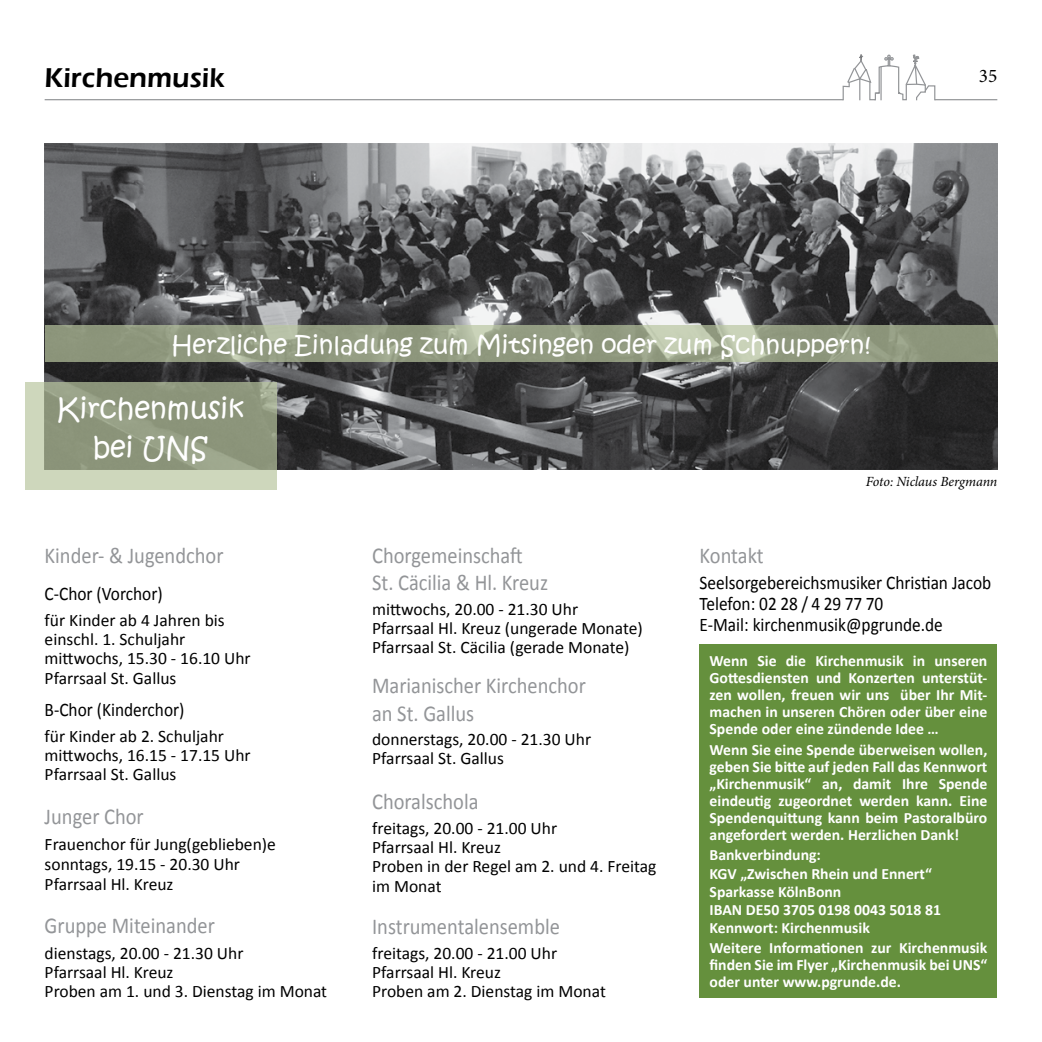
<style>
.page{position:relative;width:1042px;height:1042px;background:#fff}
.page>*{position:absolute;margin:0;border:0;box-sizing:border-box;transform-origin:0 0}
.t1{font:28px/38.5px "Kristen ITC";color:#fff;text-align:center}
.t2{font:600 28px "Eras ITC";color:#000}
.t3{font:24.5px "Kristen ITC";color:#fff}
.t4{font:22.75px/27.3px "Calibri";color:#939598;scale:.9 1}
.t5{font:19.25px/21.2px "Calibri";color:#000;scale:.9 1}
.t6{font:19.25px "Minion Pro";color:#000}
.t7{font:17.5px/19.2px "Calibri";color:#000}
.t8{font:700 15.75px/17px "Calibri";color:#fff;text-align:justify}
.t9{font:italic 14px "Minion Pro";letter-spacing:-.01em;color:#000}
</style>
<div class="page">
<svg style="left:45px;top:55px;width:952px;height:45px"></svg>
<img style="left:45px;top:144px;width:952px;height:325px">
<svg style="left:25px;top:383px;width:251px;height:107px;background:#9ea78d"></svg>
<svg style="left:45px;top:326px;width:952px;height:36px;background:#969f85"></svg>
<div style="left:699px;top:644px;width:298px;height:353px;background:#65903d"></div>
<h1 class="t2" style="left:45px;top:62px;width:182px">Kirchenmusik</h1>
<p class="t6" style="left:979px;top:63px;width:20px">35</p>
<h2 class="t3" style="left:171px;top:329px;width:700px">Herzliche Einladung zum Mitsingen oder zum Schnuppern!</h2>
<h1 class="t1" style="left:57px;top:390px;width:189px">Kirchenmusik bei UNS</h1>
<h3 class="t4" style="left:45px;top:542px;width:200px">Kinder- &amp; Jugendchor</h3>
<p class="t5" style="left:45px;top:583px;width:133px">C-Chor (Vorchor)</p>
<p class="t7" style="left:45px;top:610px;width:207px">für Kinder ab 4 Jahren bis einschl. 1. Schuljahr mittwochs, 15.30 - 16.10 Uhr<br>Pfarrsaal St. Gallus</p>
<p class="t5" style="left:45px;top:699px;width:157px">B-Chor (Kinderchor)</p>
<p class="t7" style="left:45px;top:726px;width:207px">für Kinder ab 2. Schuljahr mittwochs, 16.15 - 17.15 Uhr<br>Pfarrsaal St. Gallus</p>
<h3 class="t4" style="left:45px;top:803px;width:112px">Junger Chor</h3>
<p class="t7" style="left:45px;top:834px;width:233px;line-height:19.9px">Frauenchor für Jung(geblieben)e sonntags, 19.15 - 20.30 Uhr<br>Pfarrsaal Hl. Kreuz</p>
<h3 class="t4" style="left:45px;top:912px;width:191px">Gruppe Miteinander</h3>
<p class="t7" style="left:45px;top:943px;width:284px">dienstags, 20.00 - 21.30 Uhr<br>Pfarrsaal Hl. Kreuz<br>Proben am 1. und 3. Dienstag im Monat</p>
<h3 class="t4" style="left:372px;top:542px;width:197px">Chorgemeinschaft<br>St. Cäcilia &amp; Hl. Kreuz</h3>
<p class="t7" style="left:372px;top:599px;width:272px">mittwochs, 20.00 - 21.30 Uhr<br>Pfarrsaal Hl. Kreuz (ungerade Monate)<br>Pfarrsaal St. Cäcilia (gerade Monate)</p>
<h3 class="t4" style="left:372px;top:672px;width:239px">Marianischer Kirchenchor an St. Gallus</h3>
<p class="t7" style="left:372px;top:730px;width:220px">donnerstags, 20.00 - 21.30 Uhr<br>Pfarrsaal St. Gallus</p>
<h3 class="t4" style="left:372px;top:788px;width:120px">Choralschola</h3>
<p class="t7" style="left:372px;top:818px;width:286px">freitags, 20.00 - 21.00 Uhr<br>Pfarrsaal Hl. Kreuz<br>Proben in der Regel am 2. und 4. Freitag im Monat</p>
<h3 class="t4" style="left:372px;top:913px;width:210px">Instrumentalensemble</h3>
<p class="t7" style="left:372px;top:943px;width:235px">freitags, 20.00 - 21.00 Uhr<br>Pfarrsaal Hl. Kreuz<br>Proben am 2. Dienstag im Monat</p>
<p class="t9" style="left:866px;top:471px;width:133px">Foto: Niclaus Bergmann</p>
<h3 class="t4" style="left:699px;top:542px;width:73px">Kontakt</h3>
<p class="t5" style="left:699px;top:572px;width:325px">Seelsorgebereichsmusiker Christian Jacob<br>Telefon: 02 28 / 4 29 77 70<br>E-Mail: kirchenmusik@pgrunde.de</p>
<p class="t8" style="left:709px;top:652px;width:279px">Wenn Sie die Kirchenmusik in unseren -Gottesdiensten und Konzerten unterstüt&shy;zen wollen, freuen wir uns über Ihr Mit&shy;machen in unseren Chören oder über eine Spende oder eine zündende Idee …</p>
<p class="t8" style="left:709px;top:741px;width:279px">Wenn Sie eine Spende überweisen wollen, geben Sie bitte auf jeden Fall das Kennwort „Kirchenmusik“ an, damit Ihre Spende -eindeutig zugeordnet werden kann. Eine Spendenquittung kann beim Pastoralbüro angefordert werden. Herzlichen Dank!</p>
<p class="t8" style="left:709px;top:846px;width:233px;line-height:18px;text-align:left">Bankverbindung:<br>KGV „Zwischen Rhein und Ennert“<br>Sparkasse KölnBonn<br>IBAN DE50 3705 0198 0043 5018 81<br>Kennwort: Kirchenmusik</p>
<p class="t8" style="left:709px;top:939px;width:279px">Weitere Informationen zur Kirchenmusik finden Sie im Flyer „Kirchenmusik bei UNS“ oder unter www.pgrunde.de.</p>
</div>
